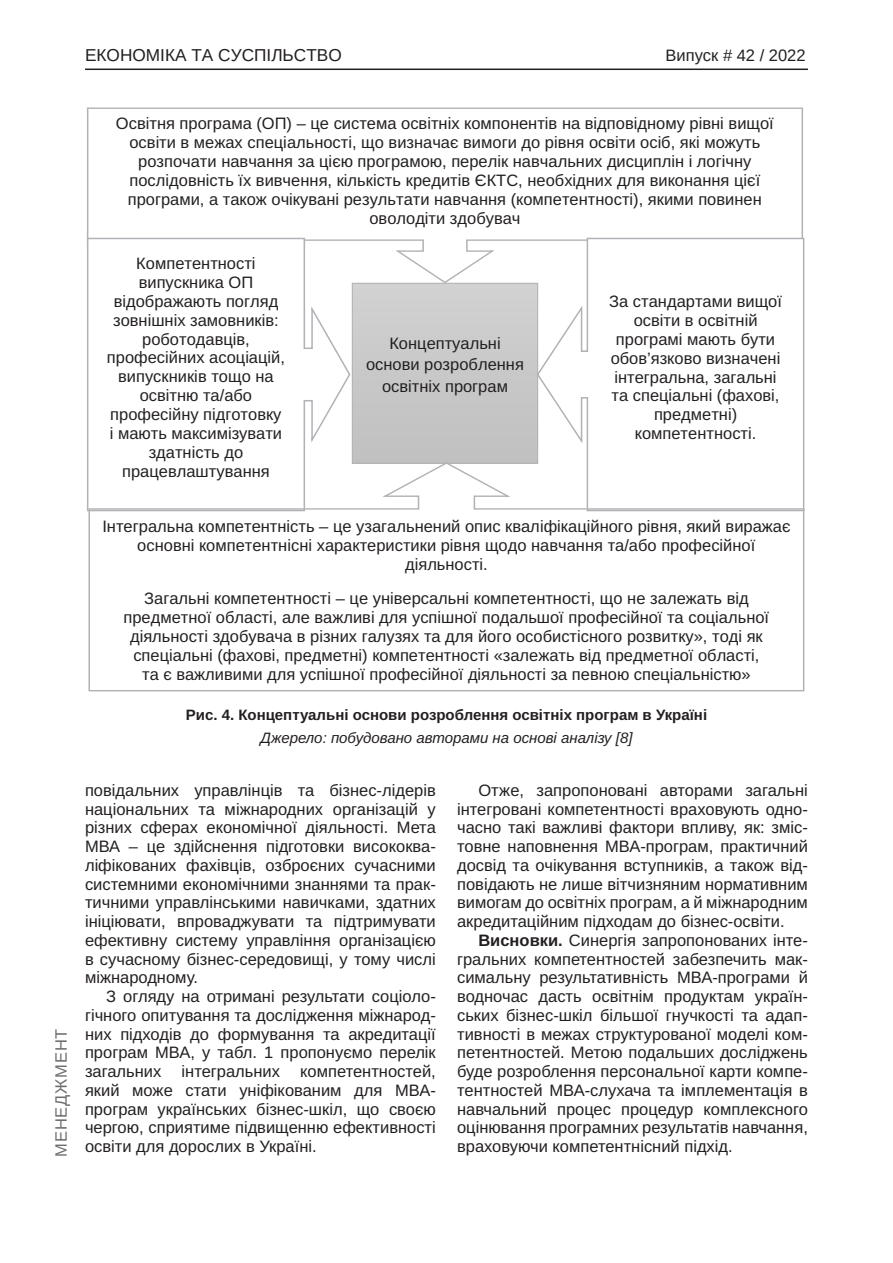
<style>
.page{position:relative;width:893px;height:1263px;background:#fff}
.page>*{position:absolute;margin:0;border:0;box-sizing:border-box;transform-origin:0 0}
.t1{font:17.25px "Arimo";color:#231f20}
.Текст_основной_G{font:16.5px/18.8px "Arimo";color:#231f20;text-align:justify}
.t2{font:16.5px/18.9px "Arimo Roman";color:#231f20;text-align:center}
.t3{font:16.5px "Arimo";color:#231f20}
.t4{font:16.5px "Arimo";letter-spacing:.05em;color:#6c6d70}
.Рисунок_N{font:700 15px "Arimo";color:#231f20}
.Джерело{font:italic 15px "Arimo";color:#231f20}
.s1{font-weight:700}
</style>
<div class="page">
<hr style="left:85px;top:69px;width:723px;height:1px;background:#231f20">
<div style="left:352px;top:283px;width:186px;height:180px;background:#c8c8c8"></div>
<svg style="left:87px;top:107px;width:716px;height:177px"></svg>
<svg style="left:86px;top:237px;width:265px;height:275px"></svg>
<img style="left:88px;top:245px;width:216px;height:216px">
<svg style="left:536px;top:237px;width:269px;height:224px"></svg>
<img style="left:588px;top:245px;width:215px;height:216px">
<svg style="left:88px;top:461px;width:717px;height:231px"></svg>
<p class="t1" style="left:85px;top:45px;width:258px">ЕКОНОМІКА ТА СУСПІЛЬСТВО</p>
<p class="t3" style="left:665px;top:46px;width:142px">Випуск # 42 / 2022</p>
<p class="t2" style="left:116px;top:114px;width:659px">Освітня програма (ОП) – це система освітніх компонентів на відповідному рівні вищої освіти в межах спеціальності, що визначає вимоги до рівня освіти осіб, які можуть розпочати навчання за цією програмою, перелік навчальних дисциплін і логічну послідовність їх вивчення, кількість кредитів ЄКТС, необхідних для виконання цієї програми, а також очікувані результати навчання (компетентності), якими повинен оволодіти здобувач</p>
<p class="t2" style="left:107px;top:254px;width:180px">Компетентності випускника ОП відображають погляд зовнішніх замовників: роботодавців, професійних асоціацій, випускників тощо на освітню та/або професійну підготовку і мають максимізувати здатність до працевлаштування</p>
<p class="t2" style="left:609px;top:292px;width:174px">За стандартами вищої освіти в освітній програмі мають бути обов’язково визначені інтегральна, загальні та спеціальні (фахові, предметні) компетентності.</p>
<p class="t2" style="left:366px;top:332px;width:159px;line-height:21.8px">Концептуальні основи розроблення освітніх програм</p>
<p class="t2" style="left:102px;top:517px;width:690px">Інтегральна компетентність – це узагальнений опис кваліфікаційного рівня, який виражає основні компетентнісні характеристики рівня щодо навчання та/або професійної діяльності.</p>
<p class="t2" style="left:124px;top:589px;width:647px">Загальні компетентності – це універсальні компетентності, що не залежать від предметної області, але важливі для успішної подальшої професійної та соціальної діяльності здобувача в різних галузях та для його особистісного розвитку», тоді як спеціальні (фахові, предметні) компетентності «залежать від предметної області, та є важливими для успішної професійної діяльності за певною спеціальністю»</p>
<p class="Рисунок_N" style="left:186px;top:704px;width:523px">Рис. 4. Концептуальні основи розроблення освітніх програм в Україні</p>
<p class="Джерело" style="left:260px;top:727px;width:374px">Джерело: побудовано авторами на основі аналізу [8]</p>
<p class="t4" style="left:52px;top:1157px;width:130px;rotate:-90deg">МЕНЕДЖМЕНТ</p>
<p class="Текст_основной_G" style="left:85px;top:781px;width:352px">повідальних управлінців та бізнес-лідерів національних та міжнародних організацій у різних сферах економічної діяльності. Мета МВА – це здійснення підготовки висококва&shy;ліфікованих фахівців, озброєних сучасними системними економічними знаннями та прак&shy;тичними управлінськими навичками, здатних ініціювати, впроваджувати та підтримувати ефективну систему управління організацією в сучасному бізнес-середовищі, у тому числі міжнародному.</p>
<p class="Текст_основной_G" style="left:85px;top:987px;width:352px;text-indent:21px">З огляду на отримані результати соціоло&shy;гічного опитування та дослідження міжнарод&shy;них підходів до формування та акредитації програм МВА, у табл. 1 пропонуємо перелік загальних інтегральних компетентностей, який може стати уніфікованим для МВА&shy;програм українських бізнес-шкіл, що своєю чергою, сприятиме підвищенню ефективності освіти для дорослих в Україні.</p>
<p class="Текст_основной_G" style="left:457px;top:781px;width:352px;text-indent:21px">Отже, запропоновані авторами загальні інтегровані компетентності враховують одно&shy;часно такі важливі фактори впливу, як: зміс&shy;товне наповнення МВА-програм, практичний досвід та очікування вступників, а також від&shy;повідають не лише вітчизняним нормативним вимогам до освітніх програм, а й міжнародним акредитаційним підходам до бізнес-освіти.</p>
<p class="Текст_основной_G" style="left:457px;top:931px;width:352px;text-indent:21px"><span class="s1">Висновки.</span> Синергія запропонованих інте&shy;гральних компетентностей забезпечить мак&shy;симальну результативність МВА-програми й водночас дасть освітнім продуктам україн&shy;ських бізнес-шкіл більшої гнучкості та адап&shy;тивності в межах структурованої моделі ком&shy;петентностей. Метою подальших досліджень буде розроблення персональної карти компе&shy;тентностей МВА-слухача та імплементація в навчальний процес процедур комплексного оцінювання програмних результатів навчання, враховуючи компетентнісний підхід.</p>
</div>
